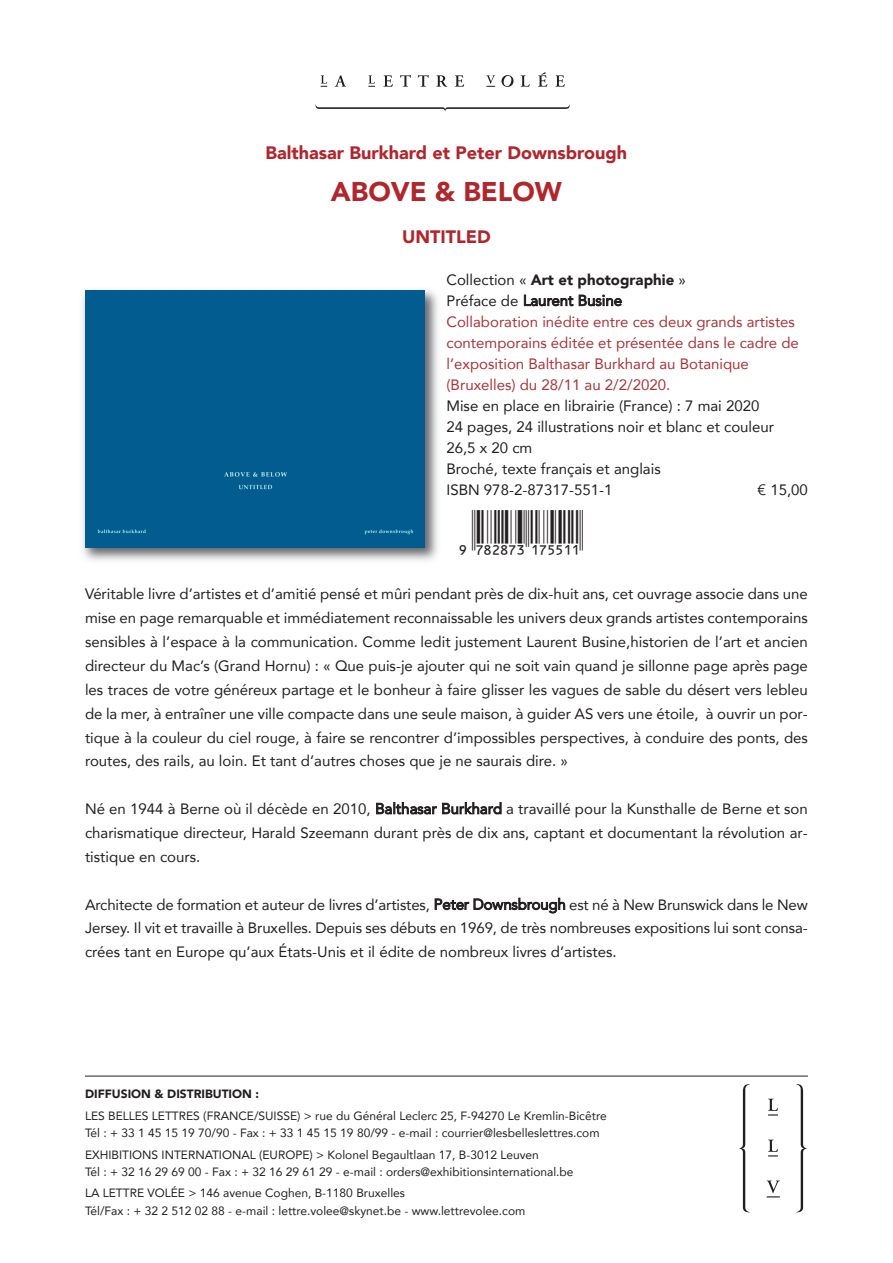
<style>
.page{position:relative;width:893px;height:1263px;background:#fff}
.page>*{position:absolute;margin:0;border:0;box-sizing:border-box;transform-origin:0 0}
.t1{font:45px "Ean Bwr P36";color:#231f20}
.t2{font:900 27px "Avenir";color:#b1262c}
.t3{font:900 18px "Avenir";color:#b1262c}
.t4{font:15px/23.9px "Avenir";color:#231f20;text-align:justify}
.t5{font:15px/21px "Avenir";color:#aa3338}
.t6{font:12px/17.2px "Avenir";color:#231f20}
.t7{font:900 12px "Avenir";color:#231f20}
.s1{font-weight:900}
</style>
<div class="page">
<img style="left:82px;top:290px;width:356px;height:271px">
<div style="left:85px;top:291px;width:339px;height:256px;background:#025c8f"></div>
<svg style="left:768px;top:1139px;width:10px;height:17px"></svg>
<svg style="left:740px;top:1084px;width:10px;height:128px"></svg>
<svg style="left:796px;top:1084px;width:11px;height:128px"></svg>
<svg style="left:767px;top:1180px;width:13px;height:17px"></svg>
<svg style="left:768px;top:1099px;width:10px;height:16px"></svg>
<svg style="left:315px;top:104px;width:255px;height:7px"></svg>
<svg style="left:335px;top:75px;width:11px;height:12px"></svg>
<svg style="left:383px;top:75px;width:10px;height:12px"></svg>
<svg style="left:400px;top:75px;width:11px;height:12px"></svg>
<svg style="left:436px;top:75px;width:11px;height:12px"></svg>
<svg style="left:455px;top:75px;width:9px;height:12px"></svg>
<svg style="left:368px;top:75px;width:7px;height:12px"></svg>
<svg style="left:321px;top:75px;width:6px;height:12px"></svg>
<svg style="left:418px;top:75px;width:11px;height:12px"></svg>
<svg style="left:538px;top:72px;width:9px;height:15px"></svg>
<svg style="left:501px;top:75px;width:12px;height:12px"></svg>
<svg style="left:486px;top:75px;width:9px;height:12px"></svg>
<svg style="left:521px;top:75px;width:9px;height:12px"></svg>
<svg style="left:555px;top:75px;width:10px;height:12px"></svg>
<hr style="left:85px;top:1076px;width:723px;height:1px;background:#231f20">
<p class="t3" style="left:266px;top:141px;width:363px">balthasar burkhard et Peter downsbrough</p>
<h2 class="t2" style="left:331px;top:174px;width:232px">Above &amp; below</h2>
<p class="t3" style="left:402px;top:225px;width:90px">untitled</p>
<p class="t4" style="left:446px;top:270px;width:241px;line-height:20.5px">collection « <span class="s1">Art et photographie</span> »<br>Préface de Laurent Busine</p>
<p class="t5" style="left:446px;top:312px;width:354px">collaboration inédite entre ces deux grands artistes contemporains éditée et présentée dans le cadre de l’exposition Balthasar Burkhard au Botanique (Bruxelles) du 28/11 au 2/2/2020.</p>
<p class="t4" style="left:446px;top:396px;width:329px;line-height:21px;text-align:left">Mise en place en librairie (France) : 7 mai 2020<br>24 pages, 24 illustrations noir et blanc et couleur 26,5 x 20 cm<br>Broché, texte français et anglais<br>isBn 978-2-87317-551-1</p>
<p class="t4" style="left:757px;top:478px;width:52px">€ 15,00</p>
<h1 class="t1" style="left:446px;top:495px;width:138px">,!7IC8H3-bhffbb!</h1>
<p class="t4" style="left:85px;top:583px;width:724px">véritable livre d’artistes et d’amitié pensé et mûri pendant près de dix-huit ans, cet ouvrage associe dans une mise en page remarquable et immédiatement reconnaissable les univers deux grands artistes contemporains sensibles à l’espace à la communication. comme ledit justement Laurent Busine,historien de l’art et ancien directeur du Mac’s (Grand hornu) : « Que puis-je ajouter qui ne soit vain quand je sillonne page après page les traces de votre généreux partage et le bonheur à faire glisser les vagues de sable du désert vers lebleu de la mer, à entraîner une ville compacte dans une seule maison, à guider as vers une étoile, à ouvrir un por&shy;tique à la couleur du ciel rouge, à faire se rencontrer d’impossibles perspectives, à conduire des ponts, des routes, des rails, au loin. et tant d’autres choses que je ne saurais dire. »</p>
<p class="t4" style="left:85px;top:797px;width:724px">né en 1944 à Berne où il décède en 2010, Balthasar Burkhard a travaillé pour la Kunsthalle de Berne et son charismatique directeur, harald szeemann durant près de dix ans, captant et documentant la révolution ar&shy;tistique en cours.</p>
<p class="t4" style="left:85px;top:893px;width:724px">architecte de formation et auteur de livres d’artistes, Peter Downsbrough est né à new Brunswick dans le new Jersey. il vit et travaille à Bruxelles. Depuis ses débuts en 1969, de très nombreuses expositions lui sont consa&shy;crées tant en europe qu’aux États-unis et il édite de nombreux livres d’artistes.</p>
<p class="t7" style="left:85px;top:1086px;width:175px">diffusion &amp; distribution :</p>
<p class="t6" style="left:85px;top:1107px;width:523px">Les BeLLes Lettres (France/suisse) &gt; rue du Général Leclerc 25, F-94270 Le Kremlin-Bicêtre tél : + 33 1 45 15 19 70/90 - Fax : + 33 1 45 15 19 80/99 - e-mail : courrier@lesbelleslettres.com</p>
<p class="t6" style="left:85px;top:1146px;width:490px">exhiBitions internationaL (euroPe) &gt; Kolonel Begaultlaan 17, B-3012 Leuven<br>tél : + 32 16 29 69 00 - Fax : + 32 16 29 61 29 - e-mail : orders@exhibitionsinternational.be</p>
<p class="t6" style="left:85px;top:1185px;width:442px">La Lettre voLÉe &gt; 146 avenue coghen, B-1180 Bruxelles<br>tél/Fax : + 32 2 512 02 88 - e-mail : lettre.volee@skynet.be - www.lettrevolee.com</p>
</div>
